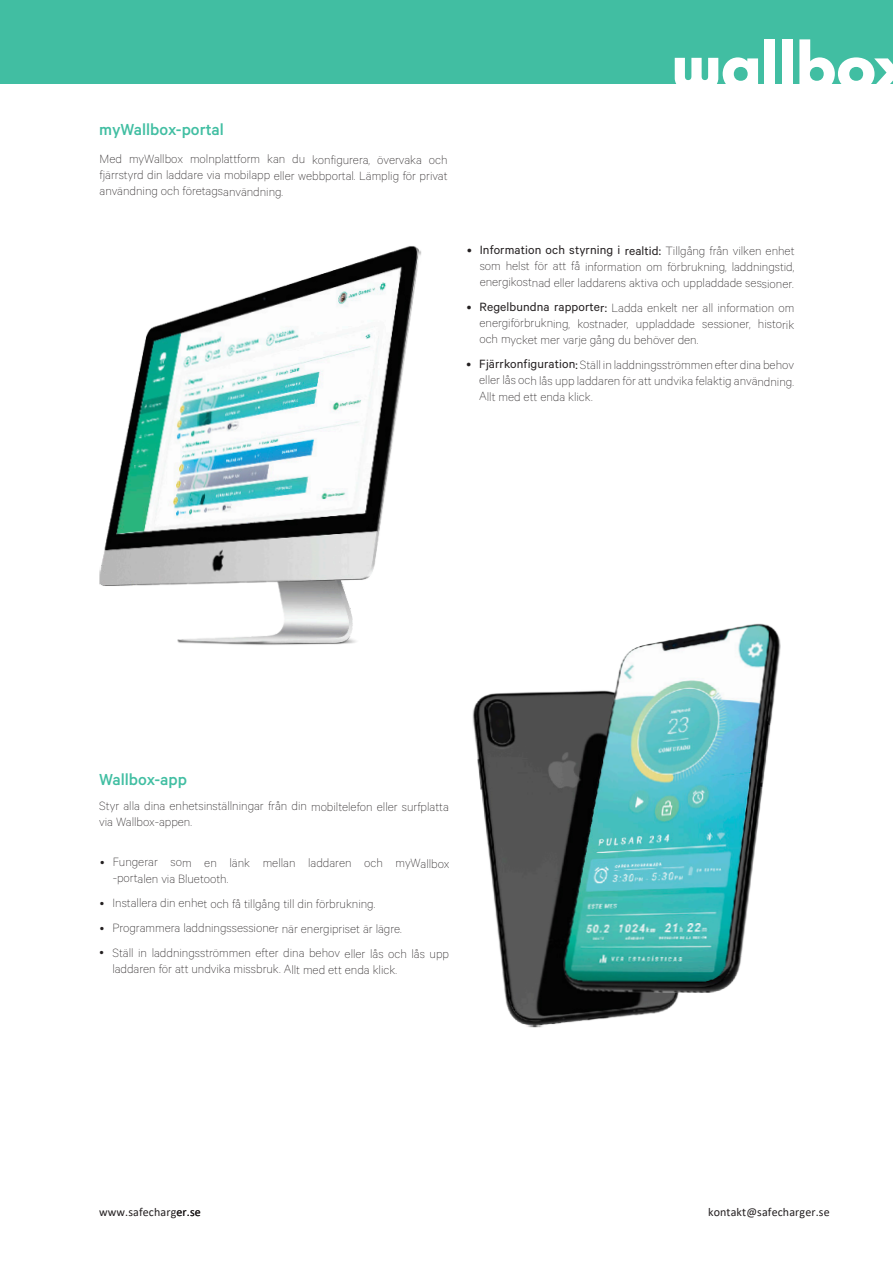
<style>
.page{position:relative;width:893px;height:1263px;background:#fff}
.page>*{position:absolute;margin:0;border:0;box-sizing:border-box;transform-origin:0 0}
.subtitulos{font:500 18px "Calibre";letter-spacing:-.005em;color:#41bea2}
.t1{font:100 13.5px/15.9px "Calibre";letter-spacing:-.005em;color:#231f20;text-align:justify}
.t2{font:12px "Calibri";letter-spacing:.01em;color:#231f20}
.s1{font-weight:400}
</style>
<div class="page">
<div style="left:0;top:0;width:893px;height:84px;background:#41bea2"></div>
<svg style="left:675px;top:57px;width:83px;height:27px"></svg>
<div style="left:764px;top:39px;width:11px;height:50px;background:#fff"></div>
<div style="left:782px;top:39px;width:11px;height:50px;background:#fff"></div>
<svg style="left:799px;top:39px;width:94px;height:45px"></svg>
<img style="left:472px;top:623px;width:309px;height:405px">
<img style="left:99px;top:246px;width:322px;height:399px">
<p class="subtitulos" style="left:99px;top:119px;width:126px">myWallbox-portal</p>
<p class="t1" style="left:100px;top:150px;width:350px">Med myWallbox molnplattform kan du konfigurera, övervaka och fjärrstyrd din laddare via mobilapp eller webbportal. Lämplig för privat användning och företagsanvändning.</p>
<p class="t1" style="left:480px;top:241px;width:316px;line-height:16.4px;text-indent:-13px"><span class="s1">• Information och styrning i realtid:</span> Tillgång från vilken enhet som helst för att få information om förbrukning, laddningstid, energikostnad eller laddarens aktiva och uppladdade sessioner.</p>
<p class="t1" style="left:479px;top:299px;width:316px;text-indent:-13px"><span class="s1">• Regelbundna rapporter:</span> Ladda enkelt ner all information om energiförbrukning, kostnader, uppladdade sessioner, historik och mycket mer varje gång du behöver den.</p>
<p class="t1" style="left:479px;top:356px;width:316px;text-indent:-13px"><span class="s1">• Fjärrkonfiguration:</span> Ställ in laddningsströmmen efter dina behov eller lås och lås upp laddaren för att undvika felaktig användning.<br>Allt med ett enda klick.</p>
<p class="subtitulos" style="left:99px;top:769px;width:89px">Wallbox-app</p>
<p class="t1" style="left:99px;top:798px;width:351px">Styr alla dina enhetsinställningar från din mobiltelefon eller surfplatta via Wallbox-appen.</p>
<p class="t1" style="left:113px;top:854px;width:338px;text-indent:-13px">• Fungerar som en länk mellan laddaren och myWallbox -portalen via Bluetooth.</p>
<p class="t1" style="left:100px;top:895px;width:277px">• Installera din enhet och få tillgång till din förbrukning.</p>
<p class="t1" style="left:100px;top:920px;width:304px">• Programmera laddningssessioner när energipriset är lägre.</p>
<p class="t1" style="left:112px;top:944px;width:338px;text-indent:-13px">• Ställ in laddningsströmmen efter dina behov eller lås och lås upp laddaren för att undvika missbruk. Allt med ett enda klick.</p>
<p class="t2" style="left:99px;top:1203px;width:103px">www.safecharger.se</p>
<p class="t2" style="left:708px;top:1203px;width:123px">kontakt@safecharger.se</p>
</div>
